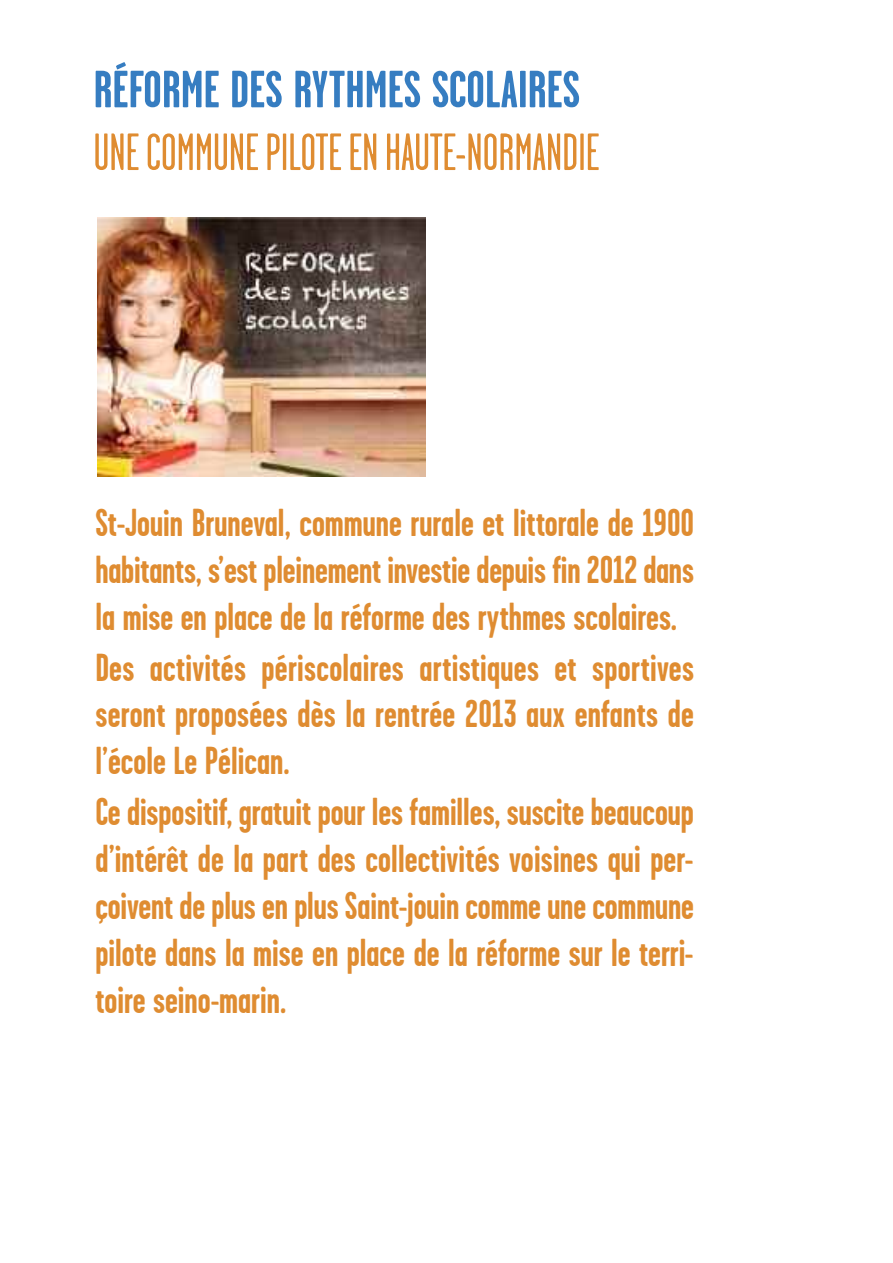
<style>
.page{position:relative;width:893px;height:1263px;background:#fff}
.page>*{position:absolute;margin:0;border:0;box-sizing:border-box;transform-origin:0 0}
.t1{font:52.2px "Garage Gothic";color:#df8c31}
.t2{font:700 52.2px "Garage Gothic";color:#367dc1}
.t3{font:700 39px/46.8px "Garage Gothic";color:#df8c31;text-align:justify}
</style>
<div class="page">
<img style="left:98px;top:218px;width:327px;height:259px">
<h1 class="t2" style="left:94px;top:59px;width:488px">RÉFORME DES RYTHMES SCOLAIRES</h1>
<h1 class="t1" style="left:94px;top:121px;width:507px">UNECOMMUNEPILOTEENHAUTE-NORMANDIE</h1>
<p class="t3" style="left:95px;top:499px;width:600px">St-Jouin Bruneval, commune rurale et littorale de 1900 habitants, s’est pleinement investie depuis fin 2012 dans la mise en place de la réforme des rythmes scolaires.</p>
<p class="t3" style="left:95px;top:644px;width:600px">Des activités périscolaires artistiques et sportives seront proposées dès la rentrée 2013 aux enfants de l’école Le Pélican.</p>
<p class="t3" style="left:95px;top:788px;width:600px">Ce dispositif, gratuit pour les familles, suscite beaucoup d’intérêt de la part des collectivités voisines qui per&shy;çoivent de plus en plus Saint-jouin comme une commune pilote dans la mise en place de la réforme sur le terri&shy;toire seino-marin.</p>
</div>
